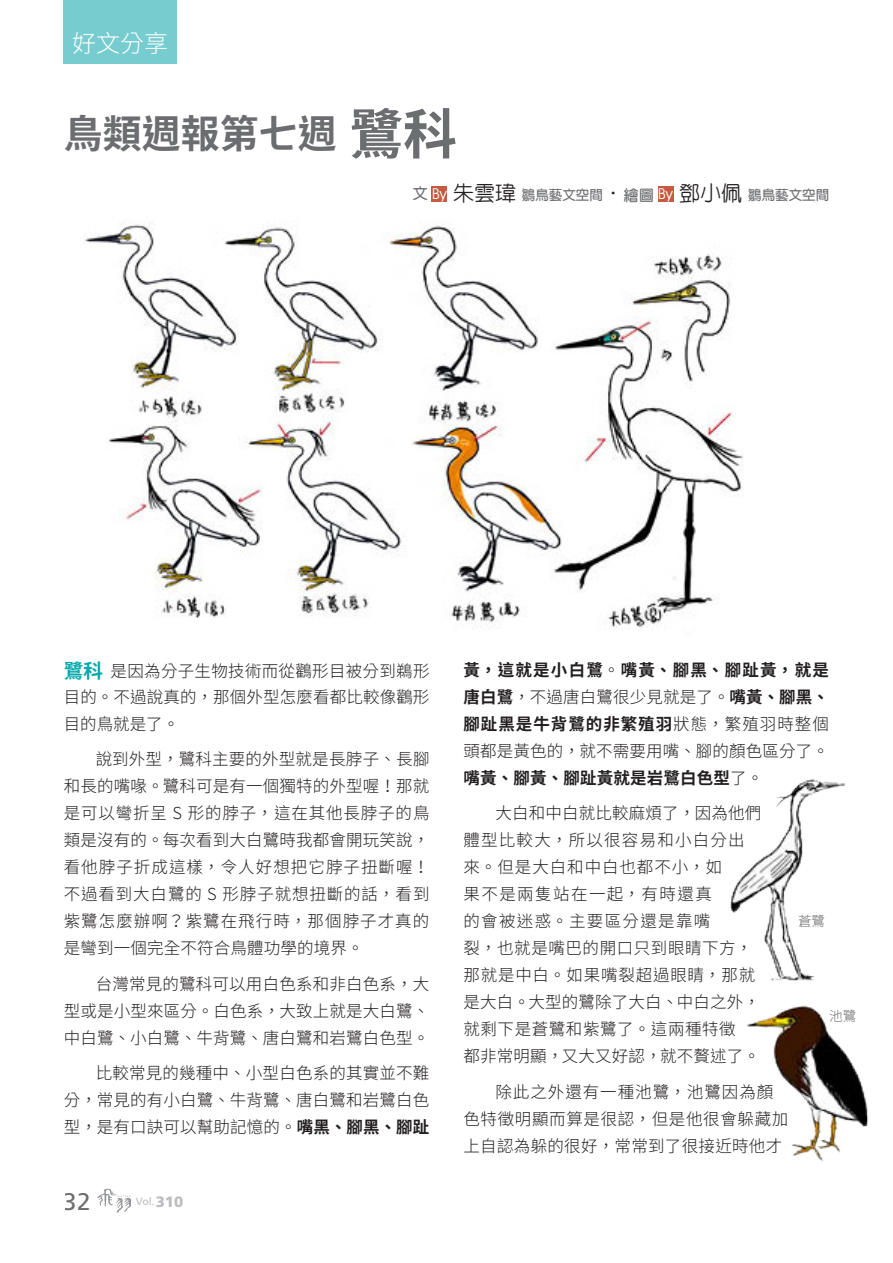
<style>
.page{position:relative;width:893px;height:1263px;background:#fff}
.page>*{position:absolute;margin:0;border:0;box-sizing:border-box;transform-origin:0 0}
.t1{font:700 39px "Noto Sans CJ Ktc";color:#6c6d70}
.t2{font:300 24px "Noto Sans CJ Ktc";color:#fff}
.t3{font:24px "Frutiger";color:#6c6d70}
.t4{font:300 16.5px/27px "Noto Sans CJ Ktc";letter-spacing:.02em;color:#231f20}
.t5{font:700 16.5px/27px "Noto Sans CJ Ktc";letter-spacing:.06em;color:#231f20;text-align:justify}
.t6{font:300 16.5px/27px "Noto Sans CJ Ktc";letter-spacing:.04em;color:#231f20}
.t7{font:700 13.5px "AR Yuan B5";color:#6c6d70}
.t8{font:300 13.5px "Noto Sans CJ Ktc";color:#6c6d70}
.t9{font:10.5px "Frutiger";color:#bcbdc0}
.s1{font-size:54px}
.s2{font-size:15px}
.s3{font-family:"Avant Garde IT Cby BT";font-weight:400;font-size:15px;color:#fff}
.s4{font-weight:500;font-size:21px;color:#231f20}
.s5{font-weight:700;font-size:19.5px;color:#00aaad}
.s6{font-weight:700}
.s7{font-weight:900;font-size:15px}
.s8{font-weight:300}
</style>
<div class="page">
<img style="left:747px;top:1005px;width:121px;height:156px">
<img style="left:85px;top:200px;width:658px;height:429px">
<div style="left:431px;top:186px;width:16px;height:15px;background:#c55a40"></div>
<div style="left:658px;top:186px;width:15px;height:15px;background:#c55a40"></div>
<div style="left:64px;top:0;width:113px;height:64px;background:#77ccd0"></div>
<img style="left:730px;top:779px;width:116px;height:202px">
<svg style="left:97px;top:1189px;width:35px;height:24px"></svg>
<h2 class="t2" style="left:72px;top:30px;width:98px">好文分享</h2>
<h1 class="t1" style="left:64px;top:112px;width:395px">鳥類週報第七週 <span class="s1">鷺科</span></h1>
<p class="t7" style="left:413px;top:188px;width:418px"><span class="s2">文</span> <span class="s3">By</span> <span class="s4">朱雲瑋</span>鶵鳥藝文空間<span class="s4">．</span><span class="s2">繪圖</span> <span class="s3">By</span> <span class="s4">鄧小佩</span>鶵鳥藝文空間</p>
<p class="t4" style="left:64px;top:659px;width:367px;line-height:25.5px"><span class="s5">鷺科</span>是因為分子生物技術而從鸛形目被分到鵜形目的。不過說真的，那個外型怎麼看都比較像鸛形</p>
<p class="t4" style="left:96px;top:706px;width:335px;line-height:35.5px;text-indent:-32px">目的鳥就是了。<br>說到外型，鷺科主要的外型就是長脖子、長腳</p>
<p class="t4" style="left:64px;top:773px;width:367px;text-align:justify">和長的嘴喙。鷺科可是有一個獨特的外型喔！那就是可以彎折呈 S 形的脖子，這在其他長脖子的鳥類是沒有的。每次看到大白鷺時我都會開玩笑說，看他脖子折成這樣，令人好想把它脖子扭斷喔！不過看到大白鷺的 S 形脖子就想扭斷的話，看到紫鷺怎麼辦啊？紫鷺在飛行時，那個脖子才真的是彎到一個完全不符合鳥體功學的境界。</p>
<p class="t4" style="left:64px;top:970px;width:367px;text-align:justify;text-indent:32px">台灣常見的鷺科可以用白色系和非白色系，大型或是小型來區分。白色系，大致上就是大白鷺、中白鷺、小白鷺、牛背鷺、唐白鷺和岩鷺白色型。</p>
<p class="t4" style="left:64px;top:1060px;width:367px;text-align:justify;text-indent:32px">比較常見的幾種中、小型白色系的其實並不難分，常見的有小白鷺、牛背鷺、唐白鷺和岩鷺白色型，是有口訣可以幫助記憶的。<span class="s6">嘴黑、腳黑、腳趾</span></p>
<h2 class="t3" style="left:64px;top:1188px;width:28px">32</h2>
<p class="t9" style="left:136px;top:1195px;width:49px">Vol.<span class="s7">310</span></p>
<p class="t5" style="left:463px;top:656px;width:367px">黃，這就是小白鷺<span class="s8">。</span>嘴黃、腳黑、腳趾黃，就是唐白鷺<span class="s8">，不過唐白鷺很少見就是了。</span>嘴黃、腳黑、腳趾黑是牛背鷺的非繁殖羽<span class="s8">狀態，繁殖羽時整個頭都是黃色的，就不需要用嘴、腳的顏色區分了。</span>嘴黃、腳黃、腳趾黃就是岩鷺白色型<span class="s8">了。</span></p>
<p class="t4" style="left:463px;top:800px;width:299px;text-indent:32px">大白和中白就比較麻煩了，因為他們體型比較大，所以很容易和小白分出來。但是大白和中白也都不小，如<br>果不是兩隻站在一起，有時還真<br>的會被迷惑。主要區分還是靠嘴<br>裂，也就是嘴巴的開口只到眼睛下方，那就是中白。如果嘴裂超過眼睛，那就是大白。大型的鷺除了大白、中白之外，就剩下是蒼鷺和紫鷺了。這兩種特徵<br>都非常明顯，又大又好認，就不贅述了。</p>
<p class="t6" style="left:463px;top:1078px;width:326px;text-indent:32px">除此之外還有一種池鷺，池鷺因為顏色特徵明顯而算是很認，但是他很會躲藏加上自認為躲的很好，常常到了很接近時他才</p>
<p class="t8" style="left:798px;top:913px;width:28px">蒼鷺</p>
<p class="t8" style="left:829px;top:1008px;width:28px">池鷺</p>
</div>
